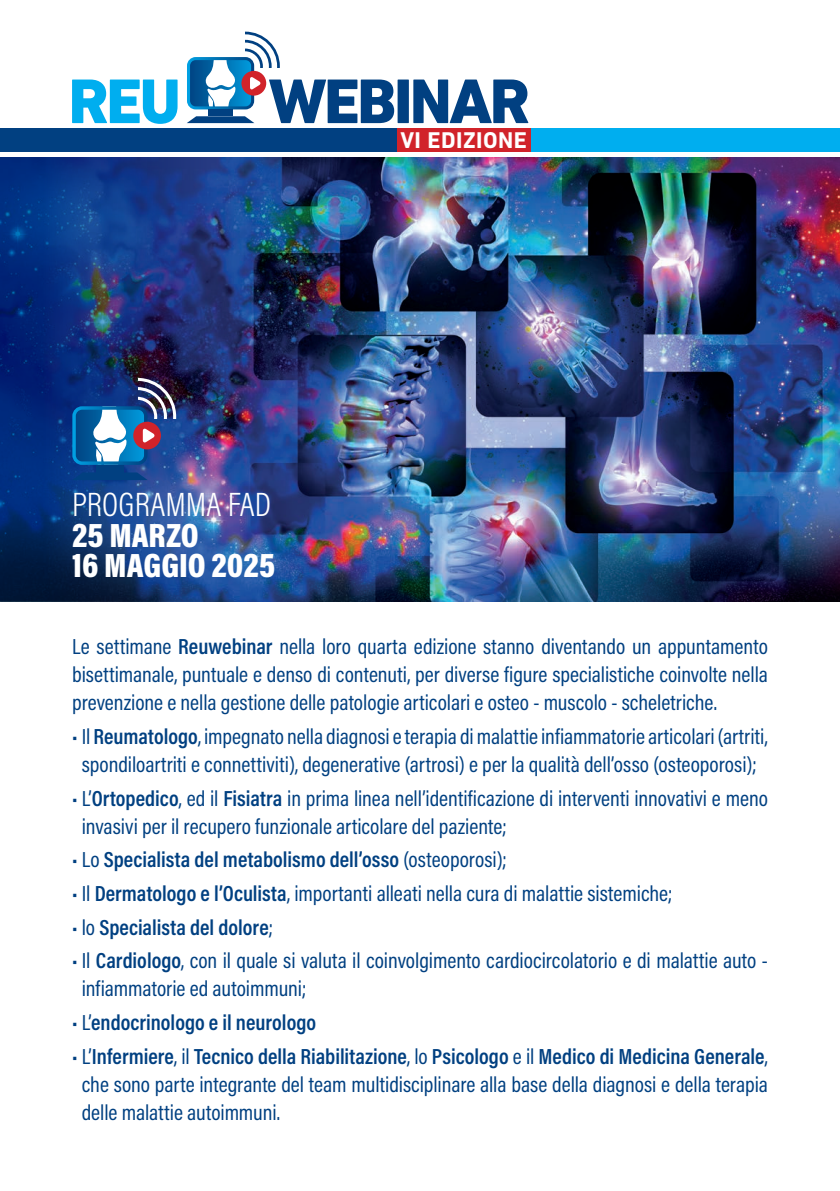
<style>
.page{position:relative;width:840px;height:1191px;background:#fff}
.page>*{position:absolute;margin:0;border:0;box-sizing:border-box;transform-origin:0 0}
.t1{font:900 34px/30px "Acumin Pro Cond";color:#fff}
.t2{font:300 34px "Acumin Pro Cond";color:#fff}
.t3{font:700 23.2px "DIN Next LT Pro";letter-spacing:.02em;color:#fff}
.t4{font:22px/28px "Acumin Pro Cond";color:#014081;text-align:justify}
.t5{font:600 22px "Acumin Pro Cond";color:#014081}
.s1{font-weight:600}
.s2{font-weight:400}
</style>
<div class="page">
<div style="left:0;top:128px;width:839px;height:23px;background:#014081"></div>
<div style="left:524px;top:128px;width:315px;height:23px;background:#00aeef"></div>
<svg style="left:72px;top:80px;width:105px;height:44px"></svg>
<svg style="left:187px;top:32px;width:341px;height:91px"></svg>
<div style="left:396px;top:128px;width:134px;height:23px;background:#d1232a"></div>
<img style="left:244px;top:158px;width:595px;height:443px">
<img style="left:0;top:158px;width:244px;height:443px">
<div style="left:72px;top:406px;width:75px;height:59px;border:3px solid #fff;border-radius:8px"></div>
<img style="left:74px;top:378px;width:102px;height:87px">
<div style="left:96px;top:465px;width:28px;height:7px;background:#014081"></div>
<svg style="left:72px;top:472px;width:76px;height:8px"></svg>
<p class="t3" style="left:400px;top:126px;width:128px">VI EDIZIONE</p>
<h1 class="t2" style="left:72px;top:482px;width:200px">PROGRAMMA FAD</h1>
<h1 class="t1" style="left:72px;top:519px;width:204px">25 MARZO<br>16 MAGGIO 2025</h1>
<p class="t4" style="left:72px;top:632px;width:697px">Le settimane <span class="s1">Reuwebinar</span> nella loro quarta edizione stanno diventando un appuntamento bisettimanale, puntuale e denso di contenuti, per diverse figure specialistiche coinvolte nella prevenzione e nella gestione delle patologie articolari e osteo - muscolo - scheletriche.</p>
<p class="t4" style="left:72px;top:722px;width:696px;text-align:center">• Il <span class="s1">Reumatologo</span>, impegnato nella diagnosi e terapia di malattie infiammatorie articolari (artriti, spondiloartriti e connettiviti), degenerative (artrosi) e per la qualità dell’osso (osteoporosi);</p>
<p class="t4" style="left:82px;top:783px;width:687px;text-indent:-10px">• L’<span class="s1">Ortopedico</span>, ed il <span class="s1">Fisiatra</span> in prima linea nell’identificazione di interventi innovativi e meno invasivi per il recupero funzionale articolare del paziente;</p>
<p class="t5" style="left:72px;top:845px;width:436px"><span class="s2">• Lo</span> Specialista del metabolismo dell’osso <span class="s2">(osteoporosi);</span></p>
<p class="t4" style="left:72px;top:879px;width:601px">• Il <span class="s1">Dermatologo e l’Oculista</span>, importanti alleati nella cura di malattie sistemiche;</p>
<p class="t5" style="left:72px;top:912px;width:202px"><span class="s2">• lo</span> Specialista del dolore<span class="s2">;</span></p>
<p class="t4" style="left:82px;top:946px;width:687px;text-indent:-10px">• Il <span class="s1">Cardiologo</span>, con il quale si valuta il coinvolgimento cardiocircolatorio e di malattie auto - infiammatorie ed autoimmuni;</p>
<p class="t5" style="left:72px;top:1008px;width:245px"><span class="s2">• L’</span>endocrinologo e il neurologo</p>
<p class="t4" style="left:82px;top:1041px;width:687px;text-indent:-10px">• L’<span class="s1">Infermiere</span>, il <span class="s1">Tecnico della Riabilitazione</span>, lo <span class="s1">Psicologo</span> e il <span class="s1">Medico di Medicina Generale</span>, che sono parte integrante del team multidisciplinare alla base della diagnosi e della terapia delle malattie autoimmuni.</p>
</div>
